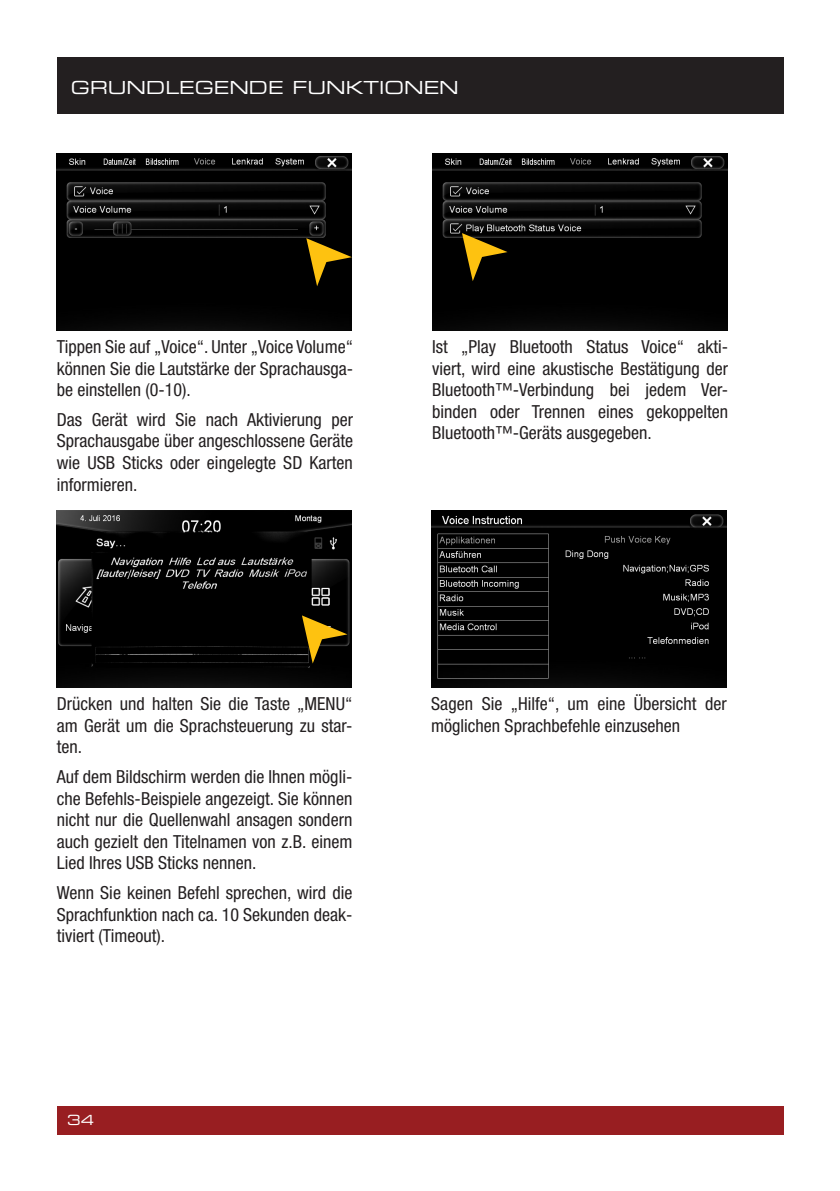
<style>
.page{position:relative;width:840px;height:1191px;background:#fff}
.page>*{position:absolute;margin:0;border:0;box-sizing:border-box;transform-origin:0 0}
.t1{font:condensed 18px/21.6px "Helvetica Neue";color:#231f20;text-align:justify}
.t2{font:18px "Eurostile Extended Two";color:#fff}
.t3{font:14px "Eurostile Extended Two";color:#fff}
</style>
<div class="page">
<div style="left:57px;top:1106px;width:725px;height:28px;background:#981e21"></div>
<div style="left:57px;top:57px;width:725px;height:56px;background:#231f20"></div>
<img style="left:57px;top:153px;width:294px;height:177px">
<img style="left:432px;top:153px;width:294px;height:177px">
<img style="left:57px;top:510px;width:294px;height:177px">
<img style="left:431px;top:510px;width:295px;height:177px">
<svg style="left:306px;top:238px;width:45px;height:48px;background:#533f05"></svg>
<svg style="left:461px;top:233px;width:46px;height:48px;background:#523f06"></svg>
<svg style="left:302px;top:615px;width:45px;height:48px;background:#554107"></svg>
<p class="t2" style="left:71px;top:75px;width:389px">GRUNDLEGENDE FUNKTIONEN</p>
<p class="t1" style="left:57px;top:336px;width:297px">Tippen Sie auf „Voice“. Unter „Voice Volume“ können Sie die Lautstärke der Sprachausga&shy;be einstellen (0-10).</p>
<p class="t1" style="left:57px;top:408px;width:297px">Das Gerät wird Sie nach Aktivierung per Sprachausgabe über angeschlossene Geräte wie USB Sticks oder eingelegte SD Karten informieren.</p>
<p class="t1" style="left:432px;top:336px;width:297px">Ist „Play Bluetooth Status Voice“ akti&shy;viert, wird eine akustische Bestätigung der Bluetooth™-Verbindung bei jedem Ver&shy;binden oder Trennen eines gekoppelten Bluetooth™-Geräts ausgegeben.</p>
<p class="t1" style="left:57px;top:693px;width:297px">Drücken und halten Sie die Taste „MENU“ am Gerät um die Sprachsteuerung zu star&shy;ten.</p>
<p class="t1" style="left:57px;top:765px;width:297px">Auf dem Bildschirm werden die Ihnen mögli&shy;che Befehls-Beispiele angezeigt. Sie können nicht nur die Quellenwahl ansagen sondern auch gezielt den Titelnamen von z.B. einem Lied Ihres USB Sticks nennen.</p>
<p class="t1" style="left:57px;top:881px;width:297px">Wenn Sie keinen Befehl sprechen, wird die Sprachfunktion nach ca. 10 Sekunden deak&shy;tiviert (Timeout).</p>
<p class="t3" style="left:67px;top:1110px;width:28px">34</p>
<p class="t1" style="left:431px;top:693px;width:297px">Sagen Sie „Hilfe“, um eine Übersicht der möglichen Sprachbefehle einzusehen</p>
</div>
